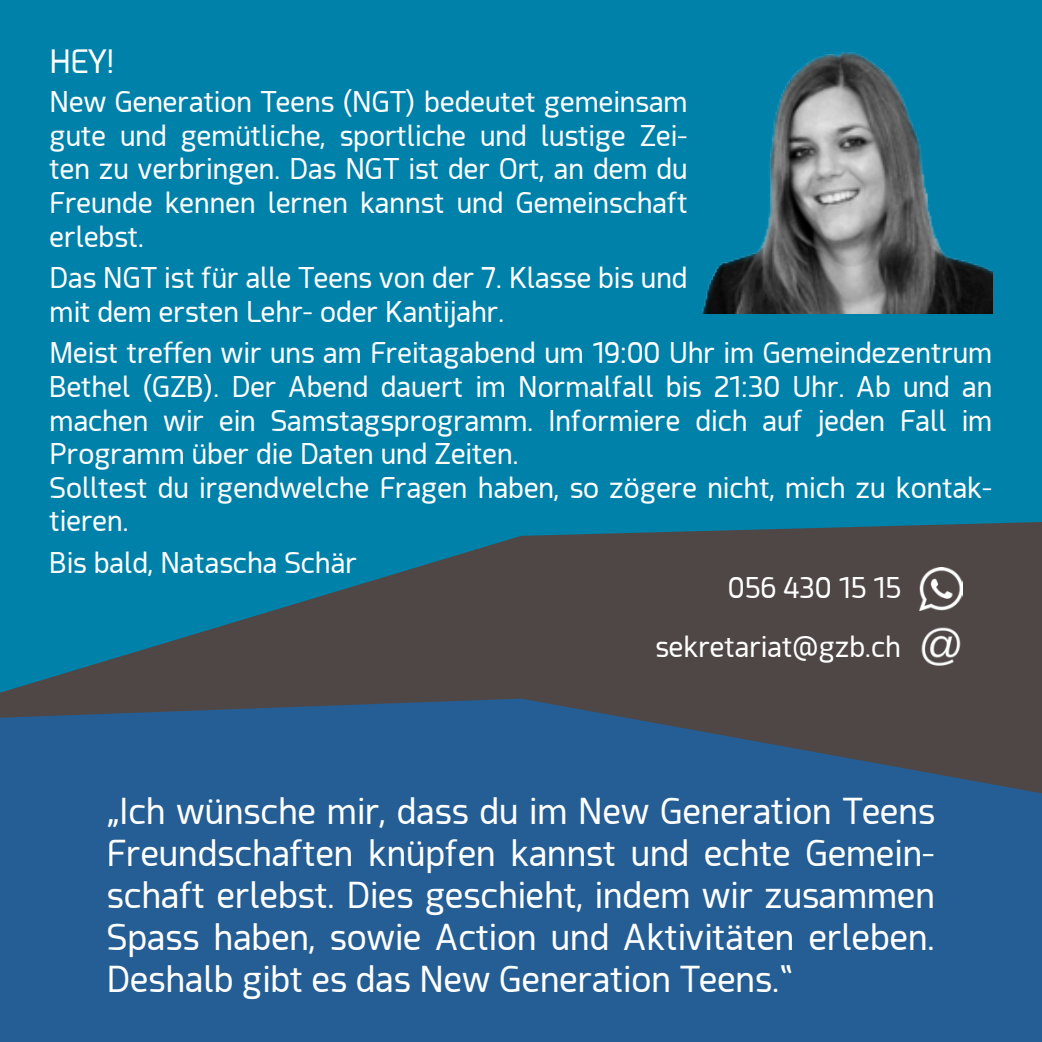
<style>
.page{position:relative;width:1042px;height:1042px;background:#0081aa}
.page>*{position:absolute;margin:0;border:0;box-sizing:border-box;transform-origin:0 0}
.t1{font:35px/42px "Acephimere";color:#fff;text-align:justify}
.t2{font:31.5px "Acephimere";color:#fff}
.t3{font:28px/33.6px "Acephimere";color:#fff}
</style>
<div class="page">
<img style="left:702px;top:52px;width:290px;height:261px">
<svg style="left:0;top:522px;width:1042px;height:176px;fill:#4f4746"></svg>
<svg style="left:0;top:698px;width:1042px;height:344px;background:#285c8d"></svg>
<img style="left:920px;top:567px;width:42px;height:43px">
<img style="left:920px;top:626px;width:42px;height:44px">
<p class="t2" style="left:50px;top:40px;width:67px">HEY!</p>
<p class="t3" style="left:50px;top:84px;width:639px;text-align:justify">New Generation Teens (NGT) bedeutet gemeinsam gute und gemütliche, sportliche und lustige Zei&shy;ten zu verbringen. Das NGT ist der Ort, an dem du Freunde kennen lernen kannst und Gemeinschaft erlebst.</p>
<p class="t3" style="left:50px;top:260px;width:639px">Das NGT ist für alle Teens von der 7. Klasse bis und mit dem ersten Lehr- oder Kantijahr.</p>
<p class="t3" style="left:50px;top:335px;width:944px">Meist treffen wir uns am Freitagabend um 19:00 Uhr im Gemeindezentrum Bethel (GZB). Der Abend dauert im Normalfall bis 21:30 Uhr. Ab und an machen wir ein Samstagsprogramm. Informiere dich auf jeden Fall im Programm über die Daten und Zeiten.<br>Solltest du irgendwelche Fragen haben, so zögere nicht, mich zu kontak&shy;tieren.</p>
<p class="t3" style="left:50px;top:545px;width:309px">Bis bald, Natascha Schär</p>
<p class="t3" style="left:655px;top:557px;width:247px;line-height:59.1px;text-align:right">056 430 15 15 sekretariat@gzb.ch</p>
<p class="t1" style="left:107px;top:789px;width:829px">„Ich wünsche mir, dass du im New Generation Teens Freundschaften knüpfen kannst und echte Gemein&shy;schaft erlebst. Dies geschieht, indem wir zusammen Spass haben, sowie Action und Aktivitäten erleben.<br>Deshalb gibt es das New Generation Teens.“</p>
</div>
